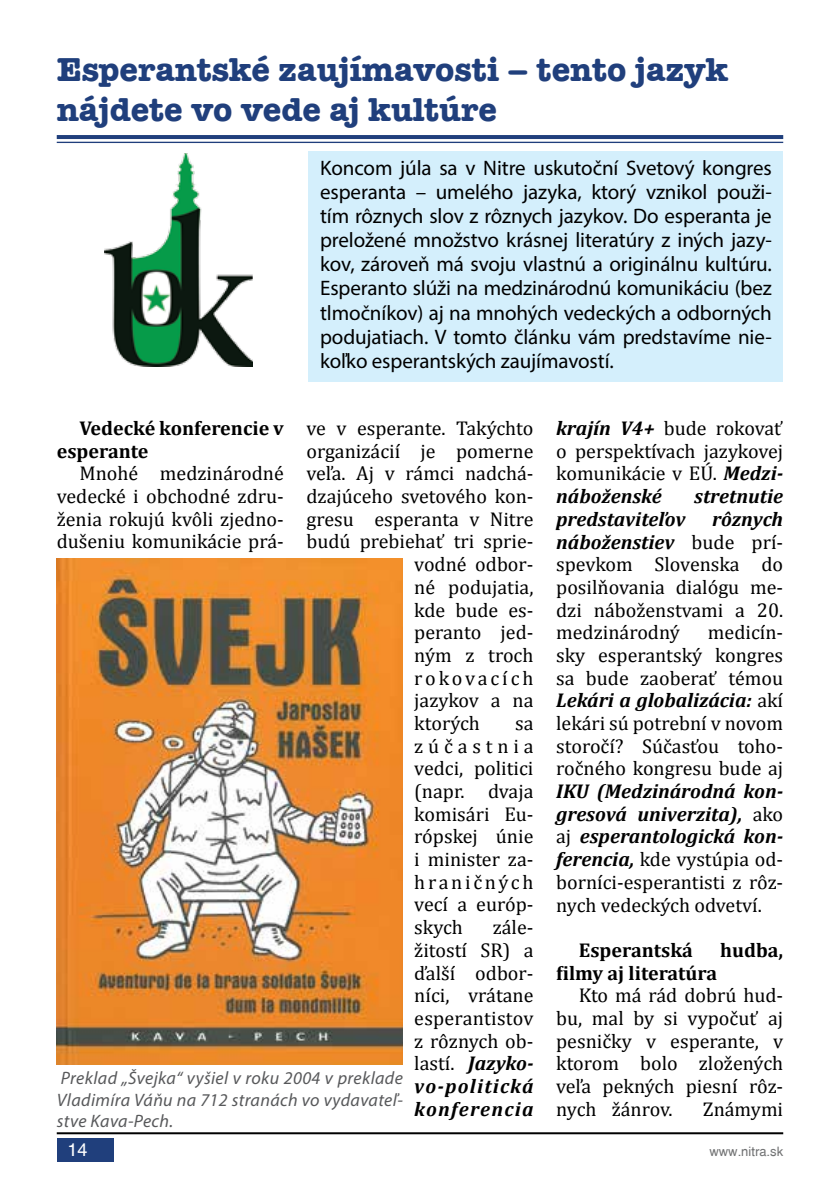
<style>
.page{position:relative;width:840px;height:1191px;background:#fff}
.page>*{position:absolute;margin:0;border:0;box-sizing:border-box;transform-origin:0 0}
.t1{font:700 34px/40px "American Typ Itc D";color:#203f7c}
.t2{font:21px/24px "Myriad Pro";letter-spacing:-.005em;color:#000;text-align:justify}
.t3{font:20px/22.6px "Cambria";color:#000;text-align:justify}
.t4{font:italic 700 20px/22.6px "Cambria";color:#000;text-align:justify}
.t5{font:700 20px/22.6px "Cambria";color:#000}
.t6{font:20px "Cambria";letter-spacing:.145em;color:#000}
.t7{font:italic 18px/21.6px "Myriad Pro";letter-spacing:.02em;color:#58595b;text-align:justify}
.t8{font:18px "Switzerland";color:#fff}
.t9{font:13px "Switzerland";color:#707172}
.s1{font-weight:700;font-style:italic}
.s2{font-weight:400;font-style:normal}
</style>
<div class="page">
<hr style="left:57px;top:1132px;width:725px;height:2px;background:#000">
<div style="left:57px;top:1138px;width:56px;height:23px;background:#203f7c"></div>
<hr style="left:57px;top:135px;width:725px;height:4px;background:#203f7c">
<hr style="left:57px;top:142px;width:725px;height:1px;background:#203f7c">
<div style="left:308px;top:151px;width:474px;height:231px;background:#d4effc"></div>
<img style="left:104px;top:154px;width:148px;height:213px">
<img style="left:57px;top:558px;width:345px;height:507px">
<h1 class="t1" style="left:57px;top:51px;width:672px">Esperantské zaujímavosti – tento jazyk nájdete vo vede aj kultúre</h1>
<p class="t2" style="left:320px;top:156px;width:453px">Koncom júla sa v Nitre uskutoční Svetový kongres esperanta – umelého jazyka, ktorý vznikol použi&shy;tím rôznych slov z rôznych jazykov. Do esperanta je preložené množstvo krásnej literatúry z iných jazy&shy;kov, zároveň má svoju vlastnú a originálnu kultúru.<br>Esperanto slúži na medzinárodnú komunikáciu (bez tlmočníkov) aj na mnohých vedeckých a odborných podujatiach. V tomto článku vám predstavíme nie&shy;koľko esperantských zaujímavostí.</p>
<p class="t5" style="left:57px;top:416px;width:228px;text-indent:23px">Vedecké konferencie v esperante</p>
<p class="t3" style="left:57px;top:462px;width:228px;text-indent:23px">Mnohé medzinárodné vedecké i obchodné zdru&shy;ženia rokujú kvôli zjedno&shy;dušeniu komunikácie prá-</p>
<p class="t3" style="left:306px;top:417px;width:228px">ve v esperante. Takýchto</p>
<p class="t3" style="left:306px;top:439px;width:228px">organizácií je pomerne</p>
<p class="t3" style="left:306px;top:462px;width:228px">veľa. Aj v rámci nadchá-</p>
<p class="t3" style="left:306px;top:485px;width:228px">dzajúceho svetového kon-</p>
<p class="t3" style="left:306px;top:507px;width:228px">gresu esperanta v Nitre</p>
<p class="t3" style="left:306px;top:530px;width:228px">budú prebiehať tri sprie-</p>
<p class="t3" style="left:414px;top:553px;width:121px">vodné odbor-</p>
<p class="t3" style="left:414px;top:575px;width:121px">né podujatia,</p>
<p class="t3" style="left:414px;top:598px;width:121px">kde bude es-</p>
<p class="t3" style="left:414px;top:621px;width:121px">peranto jed-</p>
<p class="t3" style="left:414px;top:643px;width:121px">ným z troch</p>
<p class="t6" style="left:414px;top:666px;width:121px">rokovacích</p>
<p class="t3" style="left:414px;top:689px;width:121px">jazykov a na</p>
<p class="t3" style="left:414px;top:711px;width:67px">ktorých</p>
<p class="t3" style="left:414px;top:711px;width:121px;text-indent:101px">sa zúčastnia vedci, politici (napr. dvaja komisári Eu&shy;rópskej únie i minister za&shy;hraničných vecí a európ&shy;skych</p>
<p class="t3" style="left:414px;top:916px;width:121px;text-indent:78px">zále&shy;žitostí SR) a ďalší odbor&shy;níci, vrátane esperantistov z rôznych ob&shy;lastí. <span class="s1">Jazyko&shy;vo-politická konferencia</span></p>
<p class="t7" style="left:57px;top:1067px;width:347px">Preklad „Švejka“ vyšiel v roku 2004 v preklade Vladimíra Váňu na 712 stranách vo vydavateľ&shy;stve Kava-Pech.</p>
<p class="t3" style="left:556px;top:417px;width:228px"><span class="s1">krajín V4+</span> bude rokovať o perspektívach jazykovej komunikácie v EÚ. <span class="s1">Medzi&shy;náboženské</span></p>
<p class="t4" style="left:693px;top:484px;width:90px">stretnutie</p>
<p class="t3" style="left:556px;top:507px;width:228px;text-indent:156px"><span class="s1">rôznych náboženstiev</span> bude prí&shy;spevkom Slovenska do posilňovania dialógu me&shy;dzi náboženstvami a 20. medzinárodný</p>
<p class="t4" style="left:556px;top:507px;width:131px">predstaviteľov</p>
<p class="t3" style="left:556px;top:621px;width:228px;text-indent:152px">medicín&shy;sky esperantský kongres sa bude zaoberať témou <span class="s1">Lekári a globalizácia:</span> akí lekári sú potrební v novom storočí? Súčasťou toho&shy;ročného kongresu bude aj</p>
<p class="t4" style="left:556px;top:779px;width:228px">IKU (Medzinárodná kon&shy;gresová univerzita), <span class="s2">ako aj</span> esperantologická kon&shy;ferencia, <span class="s2">kde vystúpia od&shy;borníci-esperantisti z rôz&shy;nych vedeckých odvetví.</span></p>
<p class="t5" style="left:578px;top:938px;width:115px">Esperantská</p>
<p class="t5" style="left:719px;top:938px;width:64px">hudba,</p>
<p class="t5" style="left:556px;top:960px;width:162px">filmy aj literatúra</p>
<p class="t3" style="left:556px;top:984px;width:228px;text-indent:23px">Kto má rád dobrú hud&shy;bu, mal by si vypočuť aj pesničky v esperante, v ktorom bolo zložených veľa pekných piesní rôz&shy;nych žánrov.</p>
<p class="t3" style="left:702px;top:1097px;width:82px">Známymi</p>
<p class="t8" style="left:67px;top:1139px;width:22px">14</p>
<p class="t9" style="left:709px;top:1143px;width:75px">www.nitra.sk</p>
</div>
